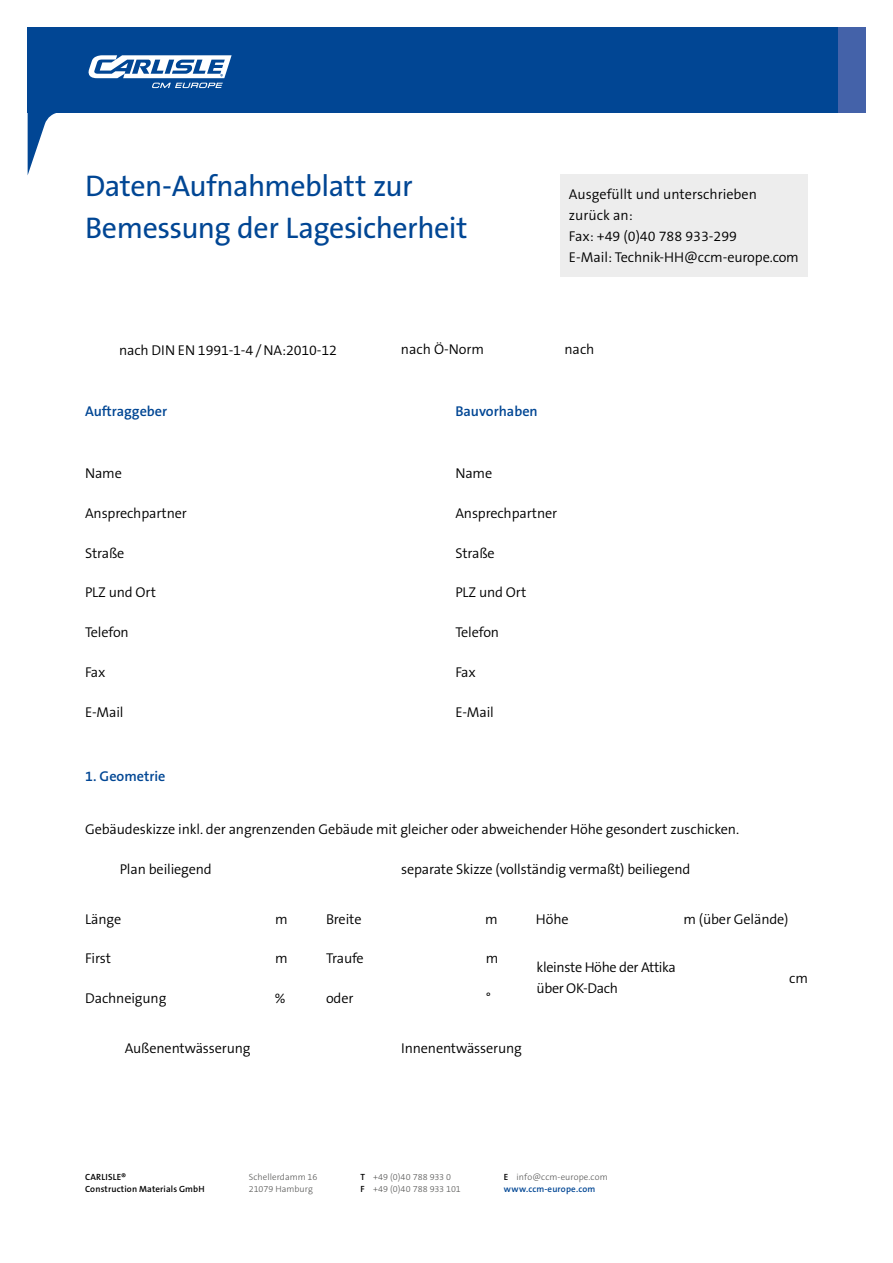
<style>
.page{position:relative;width:893px;height:1263px;background:#fff}
.page>*{position:absolute;margin:0;border:0;box-sizing:border-box;transform-origin:0 0}
.t1{font:30px/42px "The Sans B5 Plain";letter-spacing:-.015em;color:#014694}
.t2{font:300 14.25px/21px "The Sans B4";letter-spacing:-.01em;color:#000}
.t3{font:600 14.25px "The Sans B6";color:#014694}
.t4{font:300 9px/12px "The Sans B3";letter-spacing:.005em;color:#575756}
.t5{font:600 9px/12px "The Sans B6";letter-spacing:.015em;color:#000}
.t6{font:600 9px "The Sans B6";letter-spacing:.015em;color:#014694}
.s1{font-family:"The Sans B6";font-weight:600;color:#000}
</style>
<div class="page">
<div style="left:28px;top:28px;width:837px;height:85px;background:#014694"></div>
<div style="left:838px;top:28px;width:27px;height:85px;background:#4462a9"></div>
<svg style="left:28px;top:55px;width:204px;height:119px"></svg>
<div style="left:560px;top:174px;width:248px;height:102px;background:#ededed"></div>
<h1 class="t1" style="left:85px;top:166px;width:384px">Daten-Aufnahmeblatt zur<br>Bemessung der Lagesicherheit</h1>
<p class="t2" style="left:569px;top:184px;width:231px">Ausgefüllt und unterschrieben zurück an:<br>Fax: +49 (0)40 788 933-299<br>E-Mail: Technik-HH@ccm-europe.com</p>
<p class="t2" style="left:119px;top:340px;width:219px">nach DIN EN 1991-1-4 / NA:2010-12</p>
<p class="t2" style="left:401px;top:339px;width:85px">nach Ö-Norm</p>
<p class="t2" style="left:564px;top:339px;width:32px">nach</p>
<p class="t3" style="left:85px;top:404px;width:84px">Auftraggeber</p>
<p class="t3" style="left:455px;top:404px;width:84px">Bauvorhaben</p>
<p class="t2" style="left:85px;top:463px;width:38px">Name</p>
<p class="t2" style="left:85px;top:503px;width:103px">Ansprechpartner</p>
<p class="t2" style="left:85px;top:543px;width:41px">Straße</p>
<p class="t2" style="left:85px;top:583px;width:72px">PLZ und Ort</p>
<p class="t2" style="left:85px;top:622px;width:45px">Telefon</p>
<p class="t2" style="left:85px;top:662px;width:22px">Fax</p>
<p class="t2" style="left:85px;top:702px;width:40px">E-Mail</p>
<p class="t3" style="left:85px;top:768px;width:82px">1. Geometrie</p>
<p class="t2" style="left:455px;top:463px;width:38px">Name</p>
<p class="t2" style="left:455px;top:503px;width:103px">Ansprechpartner</p>
<p class="t2" style="left:455px;top:543px;width:41px">Straße</p>
<p class="t2" style="left:455px;top:582px;width:72px">PLZ und Ort</p>
<p class="t2" style="left:455px;top:622px;width:45px">Telefon</p>
<p class="t2" style="left:455px;top:662px;width:22px">Fax</p>
<p class="t2" style="left:455px;top:702px;width:40px">E-Mail</p>
<p class="t2" style="left:85px;top:819px;width:656px">Gebäudeskizze inkl. der angrenzenden Gebäude mit gleicher oder abweichender Höhe gesondert zuschicken.</p>
<p class="t2" style="left:120px;top:859px;width:94px">Plan beiliegend</p>
<p class="t2" style="left:85px;top:909px;width:37px">Länge</p>
<p class="t2" style="left:85px;top:949px;width:27px">First</p>
<p class="t2" style="left:85px;top:988px;width:83px">Dachneigung</p>
<p class="t2" style="left:275px;top:909px;width:14px">m</p>
<p class="t2" style="left:275px;top:949px;width:14px">m</p>
<p class="t2" style="left:275px;top:988px;width:12px">%</p>
<p class="t2" style="left:326px;top:909px;width:37px">Breite</p>
<p class="t2" style="left:326px;top:949px;width:39px">Traufe</p>
<p class="t2" style="left:326px;top:988px;width:29px">oder</p>
<p class="t2" style="left:401px;top:859px;width:291px">separate Skizze (vollständig vermaßt) beiliegend</p>
<p class="t2" style="left:485px;top:909px;width:14px">m</p>
<p class="t2" style="left:486px;top:949px;width:14px">m</p>
<p class="t2" style="left:486px;top:988px;width:7px">°</p>
<p class="t2" style="left:536px;top:909px;width:34px">Höhe</p>
<p class="t2" style="left:683px;top:909px;width:107px">m (über Gelände)</p>
<p class="t2" style="left:537px;top:957px;width:141px">kleinste Höhe der Attika über OK-Dach</p>
<p class="t2" style="left:789px;top:968px;width:20px">cm</p>
<p class="t2" style="left:125px;top:1038px;width:127px">Außenentwässerung</p>
<p class="t2" style="left:401px;top:1038px;width:122px">Innenentwässerung</p>
<p class="t5" style="left:85px;top:1171px;width:121px">CARLISLE®<br>Construction Materials GmbH</p>
<p class="t4" style="left:249px;top:1171px;width:70px">Schellerdamm 16<br>21079 Hamburg</p>
<p class="t4" style="left:360px;top:1171px;width:102px"><span class="s1">T</span> +49 (0)40 788 933 0<br><span class="s1">F</span> +49 (0)40 788 933 101</p>
<p class="t4" style="left:504px;top:1171px;width:105px"><span class="s1">E</span> info@ccm-europe.com</p>
<p class="t6" style="left:504px;top:1184px;width:93px">www.ccm-europe.com</p>
</div>
